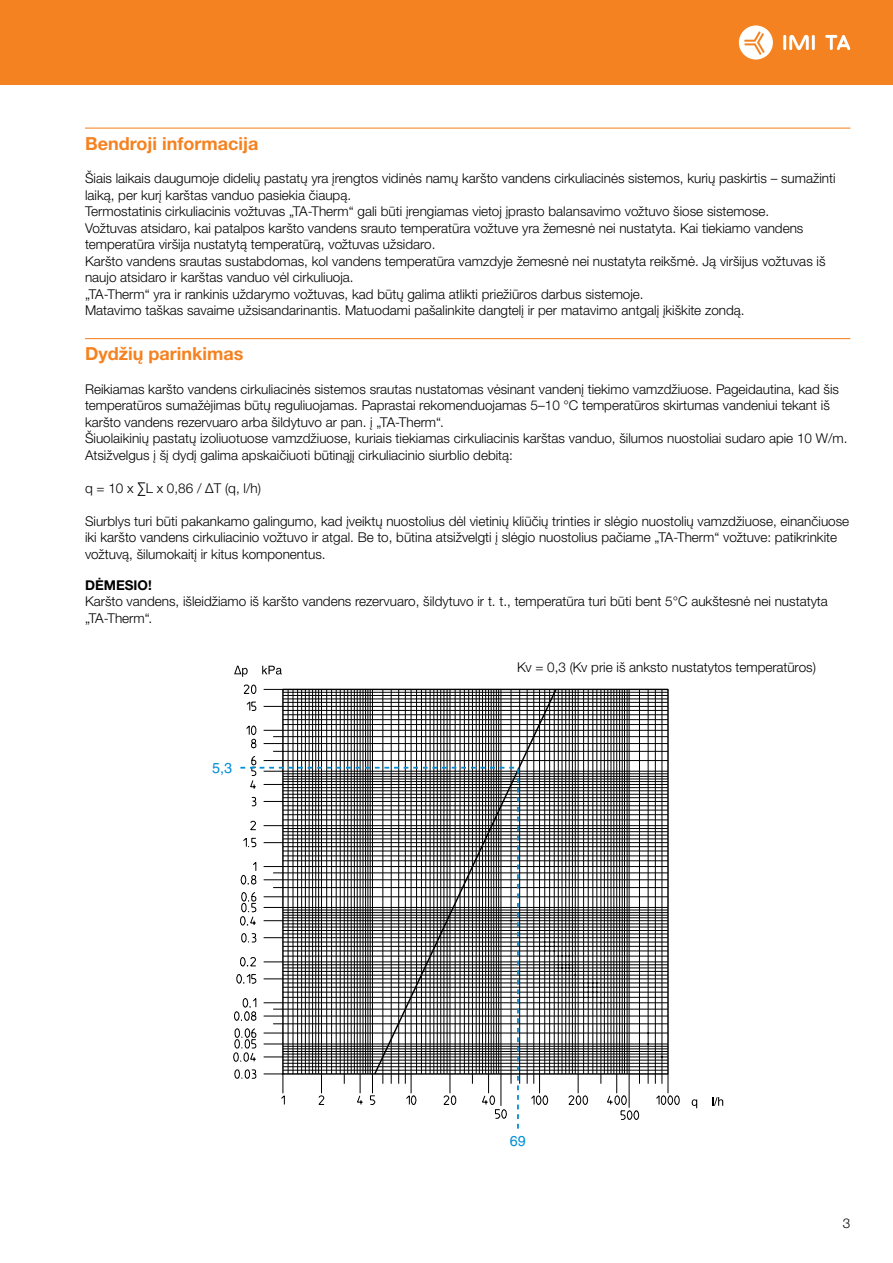
<style>
.page{position:relative;width:893px;height:1263px;background:#fff}
.page>*{position:absolute;margin:0;border:0;box-sizing:border-box;transform-origin:0 0}
.t1{font:700 18px "Helvetica Neue LTW1 G";color:#f58220}
.t2{font:14.4px "Helvetica";color:#008fd5}
.t3{font:300 13.5px/16.5px "Helvetica Neue LTW1 G";color:#000}
.t4{font:700 13.5px "Helvetica Neue LTW1 G";color:#000}
</style>
<div class="page">
<div style="left:0;top:0;width:893px;height:85px;background:#f58220"></div>
<hr style="left:783px;top:35px;width:3px;height:15px;background:#fff">
<hr style="left:812px;top:35px;width:3px;height:15px;background:#fff">
<svg style="left:789px;top:35px;width:20px;height:15px"></svg>
<svg style="left:825px;top:35px;width:25px;height:15px"></svg>
<svg style="left:739px;top:25px;width:34px;height:35px"></svg>
<hr style="left:85px;top:128px;width:765px;height:1px;background:#f58220">
<hr style="left:85px;top:338px;width:765px;height:1px;background:#f58220">
<svg style="left:252px;top:689px;width:5px;height:77px"></svg>
<svg style="left:281px;top:689px;width:399px;height:416px"></svg>
<svg style="left:234px;top:666px;width:14px;height:11px"></svg>
<svg style="left:262px;top:666px;width:20px;height:8px"></svg>
<svg style="left:692px;top:1099px;width:5px;height:9px"></svg>
<svg style="left:712px;top:1097px;width:11px;height:9px"></svg>
<svg style="left:239px;top:766px;width:281px;height:363px"></svg>
<h1 class="t1" style="left:85px;top:132px;width:175px">Bendroji informacija</h1>
<p class="t3" style="left:85px;top:170px;width:752px">Šiais laikais daugumoje didelių pastatų yra įrengtos vidinės namų karšto vandens cirkuliacinės sistemos, kurių paskirtis – sumažinti laiką, per kurį karštas vanduo pasiekia čiaupą.<br>Termostatinis cirkuliacinis vožtuvas „TA-Therm“ gali būti įrengiamas vietoj įprasto balansavimo vožtuvo šiose sistemose.<br>Vožtuvas atsidaro, kai patalpos karšto vandens srauto temperatūra vožtuve yra žemesnė nei nustatyta. Kai tiekiamo vandens temperatūra viršija nustatytą temperatūrą, vožtuvas užsidaro.<br>Karšto vandens srautas sustabdomas, kol vandens temperatūra vamzdyje žemesnė nei nustatyta reikšmė. Ją viršijus vožtuvas iš naujo atsidaro ir karštas vanduo vėl cirkuliuoja.<br>„TA-Therm“ yra ir rankinis uždarymo vožtuvas, kad būtų galima atlikti priežiūros darbus sistemoje.<br>Matavimo taškas savaime užsisandarinantis. Matuodami pašalinkite dangtelį ir per matavimo antgalį įkiškite zondą.</p>
<h1 class="t1" style="left:85px;top:343px;width:160px">Dydžių parinkimas</h1>
<p class="t3" style="left:85px;top:381px;width:764px">Reikiamas karšto vandens cirkuliacinės sistemos srautas nustatomas vėsinant vandenį tiekimo vamzdžiuose. Pageidautina, kad šis temperatūros sumažėjimas būtų reguliuojamas. Paprastai rekomenduojamas 5–10 °C temperatūros skirtumas vandeniui tekant iš karšto vandens rezervuaro arba šildytuvo ar pan. į „TA-Therm“.<br>Šiuolaikinių pastatų izoliuotuose vamzdžiuose, kuriais tiekiamas cirkuliacinis karštas vanduo, šilumos nuostoliai sudaro apie 10 W/m.<br>Atsižvelgus į šį dydį galima apskaičiuoti būtinąjį cirkuliacinio siurblio debitą:</p>
<p class="t3" style="left:85px;top:480px;width:177px">q = 10 x ∑L x 0,86 / ΔT (q, l/h)</p>
<p class="t3" style="left:85px;top:513px;width:766px">Siurblys turi būti pakankamo galingumo, kad įveiktų nuostolius dėl vietinių kliūčių trinties ir slėgio nuostolių vamzdžiuose, einančiuose iki karšto vandens cirkuliacinio vožtuvo ir atgal. Be to, būtina atsižvelgti į slėgio nuostolius pačiame „TA-Therm“ vožtuve: patikrinkite vožtuvą, šilumokaitį ir kitus komponentus.</p>
<p class="t4" style="left:85px;top:576px;width:68px">DĖMESIO!</p>
<p class="t3" style="left:85px;top:593px;width:744px">Karšto vandens, išleidžiamo iš karšto vandens rezervuaro, šildytuvo ir t. t., temperatūra turi būti bent 5°C aukštesnė nei nustatyta „TA-Therm“.</p>
<p class="t3" style="left:517px;top:659px;width:300px">Kv = 0,3 (Kv prie iš anksto nustatytos temperatūros)</p>
<p class="t2" style="left:212px;top:759px;width:22px">5,3</p>
<p class="t2" style="left:510px;top:1132px;width:18px">69</p>
<p class="t3" style="left:843px;top:1215px;width:9px">3</p>
</div>
